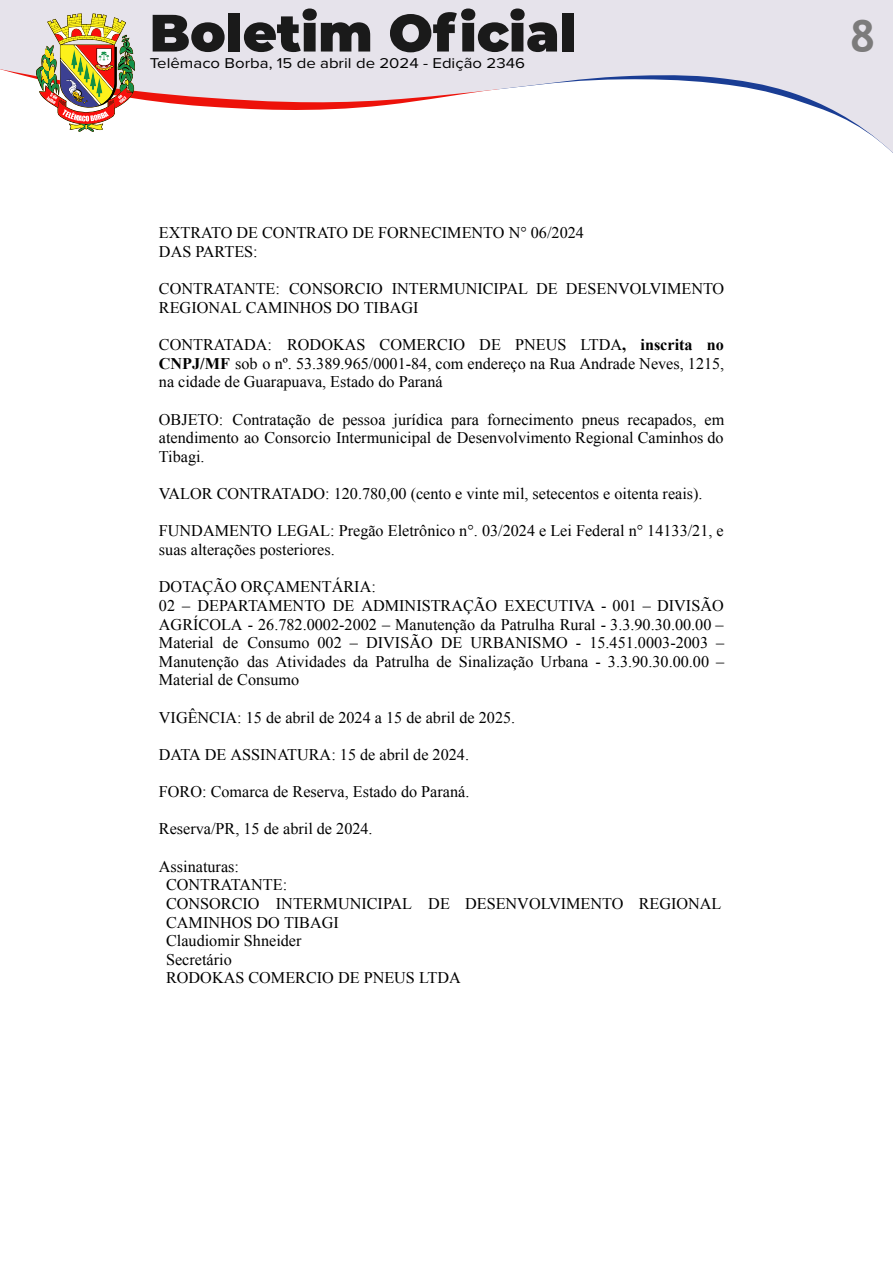
<style>
.page{position:relative;width:893px;height:1263px;background:#fff}
.page>*{position:absolute;margin:0;border:0;box-sizing:border-box;transform-origin:0 0}
.t1{font:700 45px "Trebuchet MS";color:#7c7b7b}
.t2{font:16.2px/18.6px "Times New Roman";color:#000}
.t3{font:14.7px "Proxima Nova";color:#000;scale:1.14 1}
.s1{font-weight:700}
</style>
<div class="page">
<div style="left:0;top:0;width:893px;height:9px;background:#e6e3eb"></div>
<svg style="left:0;top:9px;width:893px;height:144px"></svg>
<p class="t3" style="left:150px;top:53px;width:331px">Telêmaco Borba, 15 de abril de 2024 - Edição 2346</p>
<p class="t2" style="left:159px;top:223px;width:426px">EXTRATO DE CONTRATO DE FORNECIMENTO N° 06/2024<br>DAS PARTES:</p>
<p class="t2" style="left:159px;top:279px;width:567px">CONTRATANTE: CONSORCIO INTERMUNICIPAL DE DESENVOLVIMENTO<br>REGIONAL CAMINHOS DO TIBAGI</p>
<p class="t2" style="left:159px;top:335px;width:567px;text-align:justify">CONTRATADA: RODOKAS COMERCIO DE PNEUS LTDA<span class="s1">, inscrita no CNPJ/MF</span> sob o nº. 53.389.965/0001-84, com endereço na Rua Andrade Neves, 1215, na cidade de Guarapuava, Estado do Paraná</p>
<p class="t2" style="left:159px;top:410px;width:567px;text-align:justify">OBJETO: Contratação de pessoa jurídica para fornecimento pneus recapados, em atendimento ao Consorcio Intermunicipal de Desenvolvimento Regional Caminhos do Tibagi.</p>
<p class="t2" style="left:159px;top:484px;width:545px">VALOR CONTRATADO: 120.780,00 (cento e vinte mil, setecentos e oitenta reais).</p>
<p class="t2" style="left:159px;top:521px;width:566px">FUNDAMENTO LEGAL: Pregão Eletrônico n°. 03/2024 e Lei Federal n° 14133/21, e suas alterações posteriores.</p>
<p class="t2" style="left:159px;top:577px;width:567px">DOTAÇÃO ORÇAMENTÁRIA:<br>02 – DEPARTAMENTO DE ADMINISTRAÇÃO EXECUTIVA - 001 – DIVISÃO AGRÍCOLA - 26.782.0002-2002 – Manutenção da Patrulha Rural - 3.3.90.30.00.00 – Material de Consumo 002 – DIVISÃO DE URBANISMO - 15.451.0003-2003 – Manutenção das Atividades da Patrulha de Sinalização Urbana - 3.3.90.30.00.00 – Material de Consumo</p>
<p class="t2" style="left:159px;top:708px;width:358px">VIGÊNCIA: 15 de abril de 2024 a 15 de abril de 2025.</p>
<p class="t2" style="left:159px;top:745px;width:312px">DATA DE ASSINATURA: 15 de abril de 2024.</p>
<p class="t2" style="left:159px;top:782px;width:312px">FORO: Comarca de Reserva, Estado do Paraná.</p>
<p class="t2" style="left:159px;top:819px;width:215px">Reserva/PR, 15 de abril de 2024.</p>
<p class="t2" style="left:166px;top:857px;width:557px;text-indent:-7px">Assinaturas:<br>CONTRATANTE:<br>CONSORCIO INTERMUNICIPAL DE DESENVOLVIMENTO REGIONAL<br>CAMINHOS DO TIBAGI<br>Claudiomir Shneider<br>Secretário<br>RODOKAS COMERCIO DE PNEUS LTDA</p>
<h1 class="t1" style="left:850px;top:8px;width:28px">8</h1>
</div>
